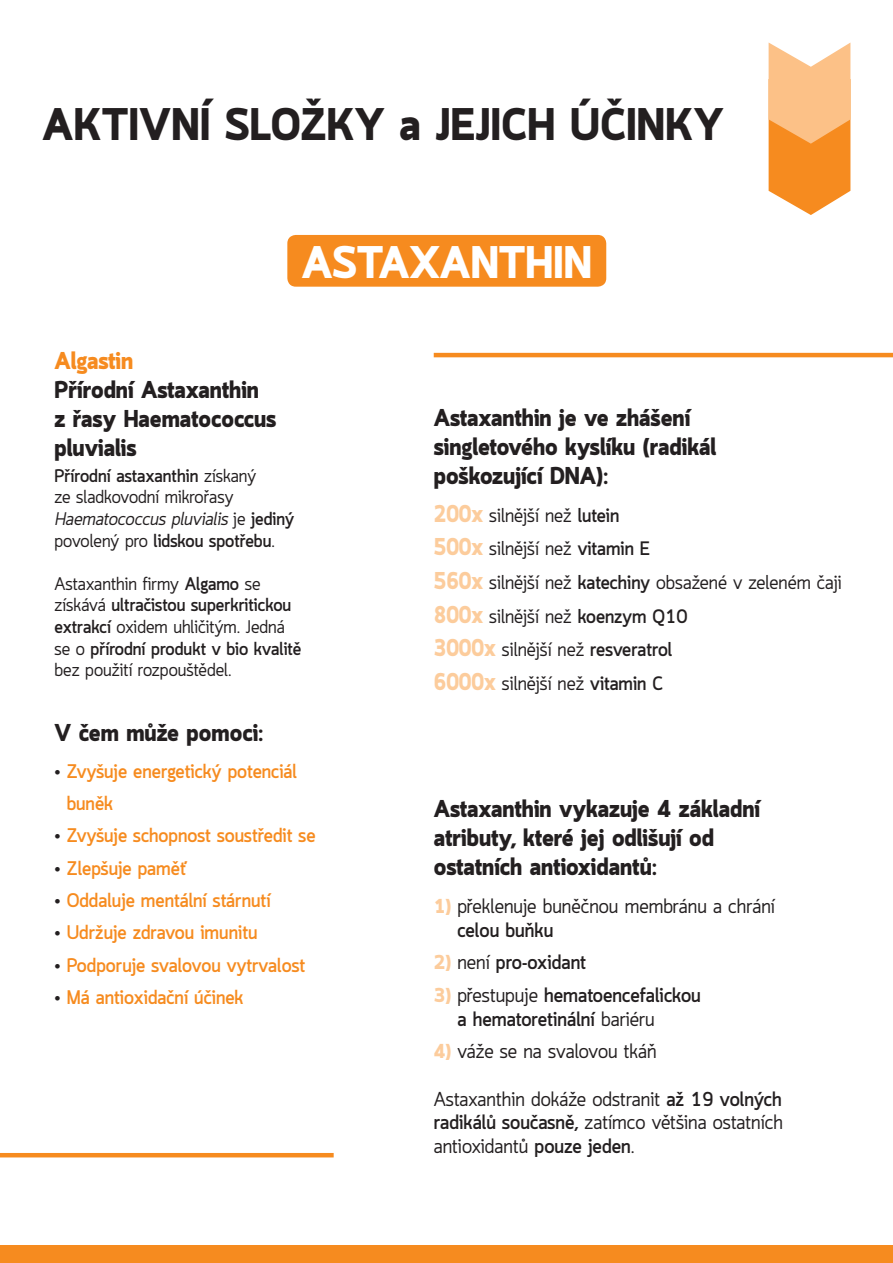
<style>
.page{position:relative;width:893px;height:1263px;background:#fff}
.page>*{position:absolute;margin:0;border:0;box-sizing:border-box;transform-origin:0 0}
.TIT{font:900 45px "Quark";letter-spacing:.01em;color:#231f20}
.TIT-2{font:900 45px "Quark";color:#fff}
.t1{font:900 24px/28.8px "Quark";color:#231f20}
.t2{font:19.8px/23.9px "Quark";color:#231f20}
.t3{font:700 19.8px/23.9px "Quark";color:#231f20}
.t4{font:700 19.35px/32.4px "Quark";color:#f68b1f}
.t5{font:19.2px "Quark";color:#231f20}
.t6{font:18px/21.6px "Quark";color:#231f20}
.s1{color:#f68b1f}
.s2{font-weight:700}
.s3{font-style:italic}
.s4{font-weight:900;color:#231f20}
.s5{font-weight:900;font-size:24px;color:#fccc9c}
.s6{font-weight:900;color:#fccc9c}
.s7{font-weight:400}
</style>
<div class="page">
<div style="left:0;top:1246px;width:893px;height:17px;background:#f68b1f"></div>
<svg style="left:769px;top:43px;width:81px;height:172px;background:#f9b36c"></svg>
<hr style="left:434px;top:353px;width:459px;height:4px;background:#f68b1f">
<hr style="left:0;top:1153px;width:334px;height:4px;background:#f68b1f">
<div style="left:287px;top:235px;width:319px;height:52px;background:#f68b1f;border-radius:9px"></div>
<p class="TIT" style="left:43px;top:95px;width:683px">AKTIVNÍ SLOŽKY a JEJICH ÚČINKY</p>
<p class="TIT-2" style="left:302px;top:232px;width:292px">ASTAXANTHIN</p>
<p class="t1" style="left:55px;top:348px;width:223px"><span class="s1">Algastin<br></span>Přírodní Astaxanthin<br>z řasy Haematococcus pluvialis</p>
<p class="t6" style="left:55px;top:466px;width:241px"><span class="s2">Přírodní astaxanthin</span> získaný<br>ze sladkovodní mikrořasy<br><span class="s3">Haematococcus pluvialis</span> j e <span class="s2">j e d i n ý </span>povolený pro <span class="s2">lidskou spotřebu</span>.</p>
<p class="t6" style="left:55px;top:574px;width:248px">Astaxanthin firmy <span class="s2">Algamo</span> se získává <span class="s2">ultračistou superkritickou extrakcí</span> oxidem uhličitým. Jedná se o <span class="s2">přírodní produkt v bio kvalitě </span>bez použití rozpouštědel.</p>
<p class="t1" style="left:55px;top:720px;width:211px">V čem může pomoci:</p>
<p class="t4" style="left:67px;top:756px;width:232px;text-indent:-12px"><span class="s4">•</span> Zvyšuje energetický potenciál buněk</p>
<p class="t4" style="left:55px;top:821px;width:263px"><span class="s4">•</span> Zvyšuje schopnost soustředit se</p>
<p class="t4" style="left:55px;top:853px;width:133px"><span class="s4">•</span> Zlepšuje paměť</p>
<p class="t4" style="left:55px;top:886px;width:218px"><span class="s4">•</span> Oddaluje mentální stárnutí</p>
<p class="t4" style="left:55px;top:918px;width:205px"><span class="s4">•</span> Udržuje zdravou imunitu</p>
<p class="t4" style="left:55px;top:951px;width:252px"><span class="s4">•</span> Podporuje svalovou vytrvalost</p>
<p class="t4" style="left:55px;top:983px;width:191px"><span class="s4">•</span> Má antioxidační účinek</p>
<p class="t1" style="left:434px;top:405px;width:284px">Astaxanthin je ve zhášení singletového kyslíku (radikál poškozující DNA):</p>
<p class="t5" style="left:434px;top:504px;width:187px"><span class="s5">200x</span> silnější než <span class="s2">lutein</span></p>
<p class="t5" style="left:434px;top:537px;width:218px"><span class="s5">500x</span> silnější než <span class="s2">vitamin E</span></p>
<p class="t5" style="left:434px;top:571px;width:410px"><span class="s5">560x</span> silnější než <span class="s2">katechiny</span> obsažené v zeleném čaji</p>
<p class="t5" style="left:434px;top:605px;width:255px"><span class="s5">800x</span> silnější než <span class="s2">koenzym Q10</span></p>
<p class="t5" style="left:434px;top:638px;width:240px"><span class="s5">3000x</span> silnější než <span class="s2">resveratrol</span></p>
<p class="t5" style="left:434px;top:672px;width:231px"><span class="s5">6000x</span> silnější než <span class="s2">vitamin C</span></p>
<p class="t1" style="left:434px;top:796px;width:328px">Astaxanthin vykazuje 4 základní atributy, které jej odlišují od ostatních antioxidantů:</p>
<p class="t2" style="left:457px;top:896px;width:319px;text-indent:-24px"><span class="s6">1)</span> překlenuje buněčnou membránu a chrání <span class="s2">celou buňku</span></p>
<p class="t3" style="left:434px;top:952px;width:154px"><span class="s6">2)</span> <span class="s7">není</span> pro-oxidant</p>
<p class="t3" style="left:457px;top:985px;width:245px;text-indent:-24px"><span class="s6">3)</span> <span class="s7">přestupuje</span> hematoencefalickou a hematoretinální <span class="s7">bariéru</span></p>
<p class="t2" style="left:434px;top:1040px;width:224px"><span class="s6">4)</span> váže se na svalovou tkáň</p>
<p class="t2" style="left:434px;top:1088px;width:351px;text-align:justify">Astaxanthin dokáže odstranit <span class="s2">až 19 volných radikálů současně,</span> zatímco většina ostatních antioxidantů <span class="s2">pouze jeden</span>.</p>
</div>
